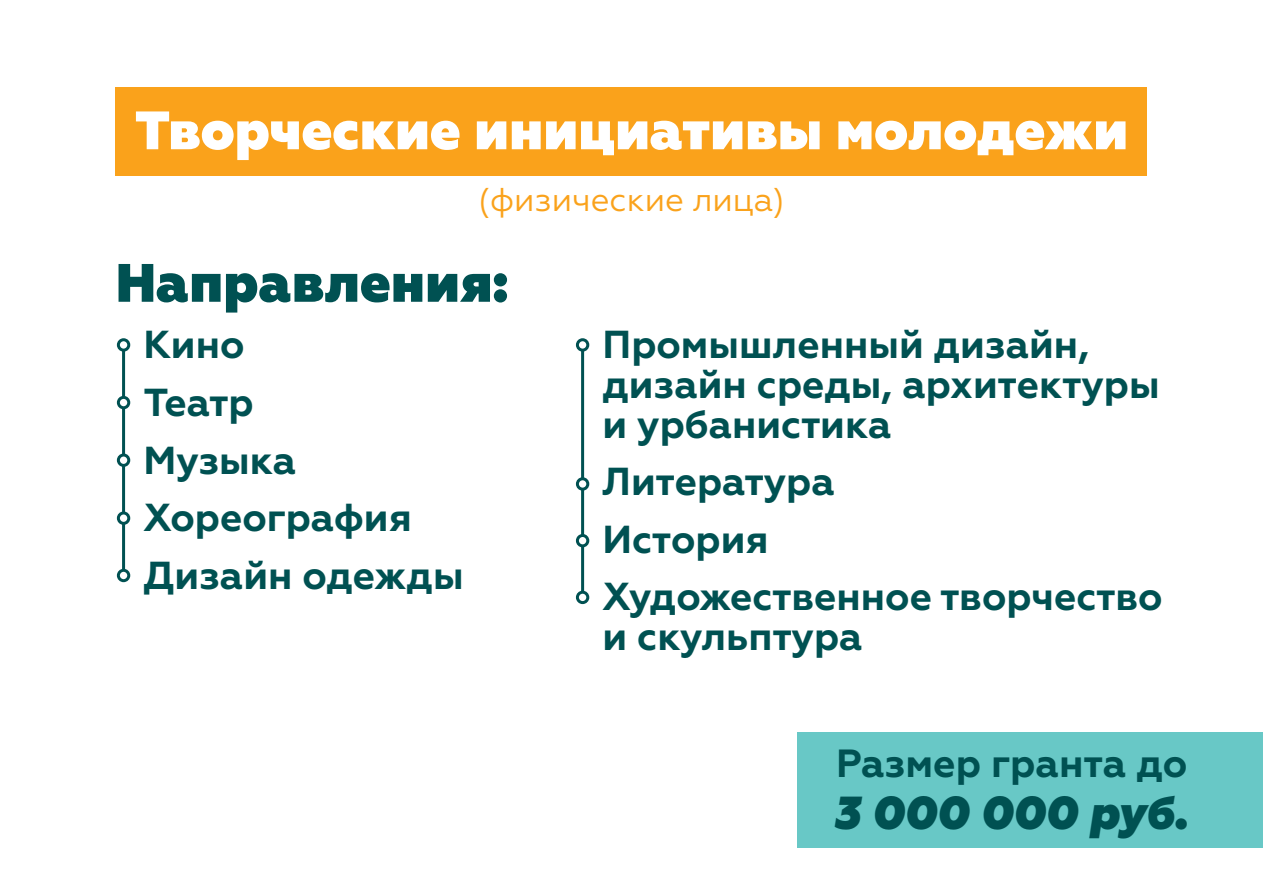
<style>
.page{position:relative;width:1263px;height:893px;background:#fff}
.page>*{position:absolute;margin:0;border:0;box-sizing:border-box;transform-origin:0 0}
.t1{font:800 54px "Geometria";color:#fff}
.t2{font:800 54px "Geometria";color:#005152}
.t3{font:italic 800 46.2px "Geometria";color:#005152}
.t4{font:700 39.3px "Geometria";color:#005152}
.t5{font:700 39px/57.6px "Geometria";color:#005152}
.t6{font:33px "Geometria";color:#faa21b}
</style>
<div class="page">
<div style="left:116px;top:87px;width:1031px;height:89px;background:#faa21b"></div>
<hr style="left:122px;top:346px;width:3px;height:229px;background:#005152">
<div style="left:118px;top:340px;width:11px;height:10px;background:#fff;border-radius:50%"></div>
<div style="left:117px;top:338px;width:13px;height:14px;border:3px solid #005152;border-radius:50%"></div>
<div style="left:118px;top:455px;width:11px;height:10px;background:#fff;border-radius:50%"></div>
<div style="left:117px;top:453px;width:13px;height:14px;border:3px solid #005152;border-radius:50%"></div>
<div style="left:118px;top:397px;width:11px;height:11px;background:#fff;border-radius:50%"></div>
<div style="left:117px;top:396px;width:13px;height:13px;border:3px solid #005152;border-radius:50%"></div>
<div style="left:118px;top:513px;width:11px;height:10px;background:#fff;border-radius:50%"></div>
<div style="left:117px;top:511px;width:13px;height:14px;border:3px solid #005152;border-radius:50%"></div>
<div style="left:118px;top:570px;width:11px;height:11px;background:#fff;border-radius:50%"></div>
<div style="left:117px;top:569px;width:13px;height:13px;border:3px solid #005152;border-radius:50%"></div>
<hr style="left:581px;top:346px;width:3px;height:246px;background:#005152">
<div style="left:577px;top:340px;width:11px;height:10px;background:#fff;border-radius:50%"></div>
<div style="left:576px;top:338px;width:13px;height:14px;border:3px solid #005152;border-radius:50%"></div>
<div style="left:577px;top:479px;width:11px;height:10px;background:#fff;border-radius:50%"></div>
<div style="left:576px;top:477px;width:13px;height:14px;border:3px solid #005152;border-radius:50%"></div>
<div style="left:577px;top:535px;width:11px;height:11px;background:#fff;border-radius:50%"></div>
<div style="left:576px;top:534px;width:13px;height:13px;border:3px solid #005152;border-radius:50%"></div>
<div style="left:576px;top:591px;width:13px;height:13px;border:3px solid #005152;border-radius:50%"></div>
<div style="left:797px;top:732px;width:466px;height:116px;background:#68c8c6"></div>
<h1 class="t1" style="left:135px;top:98px;width:995px">Творческие инициативы молодежи</h1>
<p class="t6" style="left:478px;top:180px;width:308px">(физические лица)</p>
<h1 class="t2" style="left:116px;top:251px;width:394px">Направления:</h1>
<p class="t5" style="left:143px;top:316px;width:322px">Кино<br>Театр<br>Музыка<br>Хореография<br>Дизайн одежды</p>
<p class="t5" style="left:602px;top:325px;width:559px;line-height:39.6px">Промышленный дизайн, дизайн среды, архитектуры и урбанистика</p>
<p class="t5" style="left:602px;top:453px;width:562px">Литература<br>История<br>Художественное творчество</p>
<p class="t5" style="left:602px;top:608px;width:262px">и скульптура</p>
<p class="t4" style="left:836px;top:740px;width:353px">Размер гранта до</p>
<p class="t3" style="left:833px;top:785px;width:356px">3 000 000 руб.</p>
</div>
